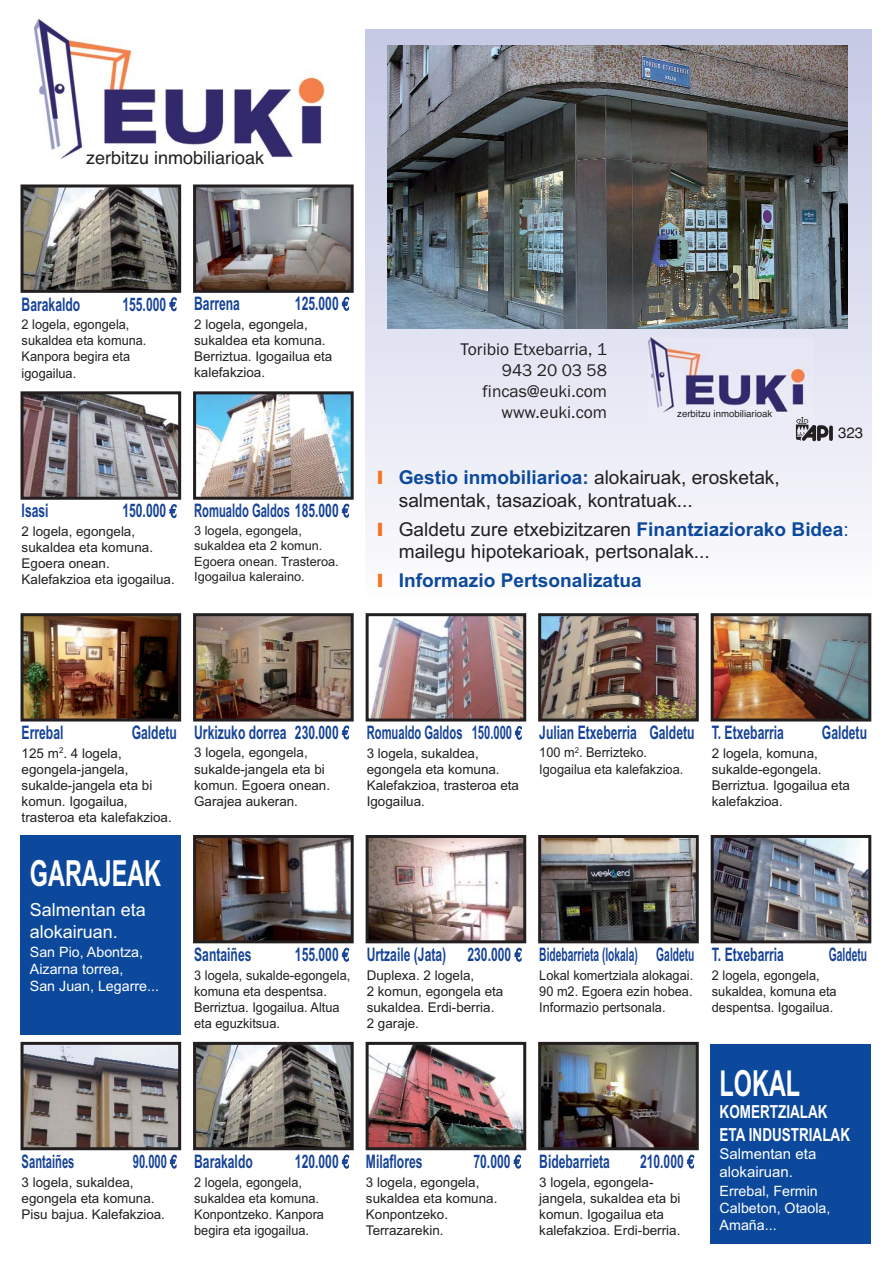
<style>
.page{position:relative;width:893px;height:1263px;background:#fff}
.page>*{position:absolute;margin:0;border:0;box-sizing:border-box;transform-origin:0 0}
.t1{font:700 36px "Arial";color:#fff;scale:.65 1}
.t2{font:19.05px/22.5px "Arial";color:#231f20}
.t3{font:700 19.05px "Arial";color:#0c499c}
.t4{font:700 18.6px "Arial";color:#164397;scale:.65 1}
.t5{font:700 18.6px "Arial";color:#164397;scale:.6 1}
.t6{font:700 18.6px "Arial";color:#164397;scale:.55 1}
.t7{font:700 18px/22.5px "Arial";color:#fff;scale:.75 1}
.t8{font:18px/21.6px "Arial";color:#fff}
.t9{font:18px "Helvetica";color:#231f20}
.t10{font:17.4px/21px "Franklin Gothic";color:#231f20;text-align:right}
.t11{font:15px/18px "Arial";color:#fff}
.t12{font:15px "Helvetica";color:#231f20}
.t13{font:14.25px/17.1px "Arial";color:#fff}
.t14{font:13.5px/16px "Arial";color:#231f20}
.t15{font:13.5px/16px "Arial";color:#231f20;scale:.95 1}
.t16{font:12.75px/15.3px "Arial";color:#231f20}
.t17{font:9.6px "Helvetica";color:#231f20}
.s1{font-family:"Euro Mono";font-weight:400}
.s2{color:#f47421}
.s3{font-weight:700;color:#0c499c}
.s4{color:#0c499c}
</style>
<div class="page">
<hr style="left:892px;top:0;width:1px;height:1263px;background:#e2e3e4">
<img style="left:25px;top:188px;width:152px;height:101px">
<div style="left:21px;top:184px;width:160px;height:109px;border:3px solid #231f20"></div>
<img style="left:197px;top:188px;width:153px;height:101px">
<div style="left:193px;top:184px;width:161px;height:109px;border:3px solid #231f20"></div>
<img style="left:25px;top:395px;width:152px;height:101px">
<div style="left:21px;top:391px;width:160px;height:109px;border:3px solid #231f20"></div>
<img style="left:197px;top:395px;width:153px;height:101px">
<div style="left:193px;top:391px;width:161px;height:109px;border:3px solid #231f20"></div>
<img style="left:25px;top:617px;width:152px;height:100px">
<div style="left:21px;top:613px;width:160px;height:108px;border:3px solid #231f20"></div>
<img style="left:197px;top:617px;width:153px;height:100px">
<div style="left:193px;top:613px;width:161px;height:108px;border:3px solid #231f20"></div>
<img style="left:370px;top:617px;width:152px;height:100px">
<div style="left:366px;top:613px;width:160px;height:108px;border:3px solid #231f20"></div>
<img style="left:542px;top:617px;width:153px;height:100px">
<div style="left:538px;top:613px;width:161px;height:108px;border:3px solid #231f20"></div>
<img style="left:715px;top:617px;width:152px;height:100px">
<div style="left:711px;top:613px;width:160px;height:108px;border:3px solid #231f20"></div>
<div style="left:21px;top:835px;width:160px;height:199px;background:#0c499c"></div>
<img style="left:197px;top:839px;width:153px;height:100px">
<div style="left:193px;top:835px;width:161px;height:108px;border:3px solid #231f20"></div>
<img style="left:370px;top:839px;width:152px;height:100px">
<div style="left:366px;top:835px;width:160px;height:108px;border:3px solid #231f20"></div>
<img style="left:542px;top:839px;width:153px;height:100px">
<div style="left:538px;top:835px;width:161px;height:108px;border:3px solid #231f20"></div>
<img style="left:715px;top:839px;width:152px;height:100px">
<div style="left:711px;top:835px;width:160px;height:108px;border:3px solid #231f20"></div>
<img style="left:25px;top:1046px;width:152px;height:100px">
<div style="left:21px;top:1042px;width:160px;height:108px;border:3px solid #231f20"></div>
<img style="left:197px;top:1046px;width:153px;height:100px">
<div style="left:193px;top:1042px;width:161px;height:108px;border:3px solid #231f20"></div>
<img style="left:370px;top:1046px;width:152px;height:100px">
<div style="left:366px;top:1042px;width:160px;height:108px;border:3px solid #231f20"></div>
<img style="left:542px;top:1046px;width:153px;height:100px">
<div style="left:538px;top:1042px;width:161px;height:108px;border:3px solid #231f20"></div>
<img style="left:34px;top:19px;width:291px;height:140px">
<div style="left:366px;top:29px;width:505px;height:569px;background:linear-gradient(to bottom,#c5c8e4,#fbfbfd)"></div>
<img style="left:648px;top:338px;width:164px;height:78px">
<img style="left:387px;top:45px;width:461px;height:283px">
<div style="left:82px;top:150px;width:182px;height:29px;background:#fff"></div>
<img style="left:796px;top:417px;width:38px;height:24px">
<div style="left:710px;top:1044px;width:161px;height:199px;background:#0c499c"></div>
<h3 class="t9" style="left:86px;top:151px;width:180px">zerbitzu inmobiliarioak</h3>
<h3 class="t4" style="left:22px;top:293px;width:92px">Barakaldo</h3>
<h3 class="t4" style="left:122px;top:293px;width:85px">155.000 <span class="s1">€</span></h3>
<p class="t15" style="left:22px;top:318px;width:133px">2 logela, egongela, sukaldea eta komuna.<br>Kanpora begira eta igogailua.</p>
<h3 class="t4" style="left:194px;top:293px;width:72px">Barrena</h3>
<h3 class="t4" style="left:295px;top:293px;width:85px">125.000 <span class="s1">€</span></h3>
<p class="t14" style="left:194px;top:317px;width:140px">2 logela, egongela, sukaldea eta komuna.<br>Berriztua. Igogailua eta kalefakzioa.</p>
<h3 class="t4" style="left:22px;top:500px;width:43px">Isasi</h3>
<h3 class="t4" style="left:122px;top:500px;width:85px">150.000 <span class="s1">€</span></h3>
<p class="t14" style="left:22px;top:525px;width:155px">2 logela, egongela, sukaldea eta komuna.<br>Egoera onean.<br>Kalefakzioa eta igogailua.</p>
<h3 class="t5" style="left:194px;top:500px;width:260px">Romualdo Galdos 185.000 <span class="s1">€</span></h3>
<p class="t16" style="left:194px;top:524px;width:146px">3 logela, egongela, sukaldea eta 2 komun.<br>Egoera onean. Trasteroa.<br>Igogailua kaleraino.</p>
<p class="t10" style="left:460px;top:339px;width:148px">Toribio Etxebarria, 1<br>943 20 03 58 fincas@euki.com www.euki.com</p>
<p class="t17" style="left:677px;top:410px;width:97px">zerbitzu inmobiliarioak</p>
<p class="t12" style="left:838px;top:428px;width:27px">323</p>
<h2 class="t2" style="left:399px;top:468px;width:382px;text-indent:-21px"><span class="s2">❙</span> <span class="s3">Gestio inmobiliarioa:</span> alokairuak, erosketak, salmentak, tasazioak, kontratuak...</h2>
<h2 class="t2" style="left:399px;top:520px;width:452px;text-indent:-21px"><span class="s2">❙</span> Galdetu zure etxebizitzaren <span class="s3">Finantziaziorako Bidea</span><span class="s4">: </span>mailegu hipotekarioak, pertsonalak...</h2>
<h2 class="t3" style="left:378px;top:569px;width:266px"><span class="s2">❙</span> Informazio Pertsonalizatua</h2>
<h3 class="t4" style="left:22px;top:722px;width:66px">Errebal</h3>
<h3 class="t4" style="left:132px;top:722px;width:71px">Galdetu</h3>
<p class="t14" style="left:22px;top:746px;width:152px">125 m<sup>2</sup>. 4 logela, egongela-jangela, sukalde-jangela eta bi komun. Igogailua, trasteroa eta kalefakzioa.</p>
<h3 class="t4" style="left:194px;top:721px;width:240px">Urkizuko dorrea 230.000 <span class="s1">€</span></h3>
<p class="t14" style="left:194px;top:746px;width:137px">3 logela, egongela, sukalde-jangela eta bi komun. Egoera onean.<br>Garajea aukeran.</p>
<h1 class="t1" style="left:30px;top:853px;width:203px">GARAJEAK</h1>
<h3 class="t8" style="left:30px;top:901px;width:118px">Salmentan eta alokairuan.</h3>
<p class="t13" style="left:30px;top:945px;width:131px">San Pio, Abontza,<br>Aizarna torrea,<br>San Juan, Legarre...</p>
<h3 class="t4" style="left:194px;top:944px;width:90px">Santaiñes</h3>
<h3 class="t4" style="left:295px;top:944px;width:85px">155.000 <span class="s1">€</span></h3>
<p class="t15" style="left:194px;top:968px;width:166px">3 logela, sukalde-egongela, komuna eta despentsa.<br>Berriztua. Igogailua. Altua eta eguzkitsua.</p>
<h3 class="t5" style="left:367px;top:722px;width:260px">Romualdo Galdos 150.000 <span class="s1">€</span></h3>
<p class="t14" style="left:367px;top:746px;width:154px">3 logela, sukaldea, egongela eta komuna.<br>Kalefakzioa, trasteroa eta<br>Igogailua.</p>
<h3 class="t4" style="left:367px;top:944px;width:240px">Urtzaile (Jata) 230.000 <span class="s1">€</span></h3>
<p class="t14" style="left:367px;top:968px;width:138px">Duplexa. 2 logela,<br>2 komun, egongela eta sukaldea. Erdi-berria.<br>2 garaje.</p>
<h3 class="t4" style="left:539px;top:721px;width:240px">Julian Etxeberria Galdetu</h3>
<p class="t15" style="left:539px;top:746px;width:153px">100 m<sup>2</sup>. Berrizteko.<br>Igogailua eta kalefakzioa.</p>
<h3 class="t6" style="left:539px;top:944px;width:284px">Bidebarrieta (lokala) Galdetu</h3>
<p class="t15" style="left:539px;top:968px;width:164px;text-align:justify">Lokal komertziala alokagai.<br>90 m2. Egoera ezin hobea.<br>Informazio pertsonala.</p>
<h3 class="t5" style="left:22px;top:1151px;width:90px">Santaiñes</h3>
<h3 class="t5" style="left:133px;top:1151px;width:75px">90.000 <span class="s1">€</span></h3>
<p class="t14" style="left:22px;top:1175px;width:145px">3 logela, sukaldea, egongela eta komuna.<br>Pisu bajua. Kalefakzioa.</p>
<h3 class="t4" style="left:194px;top:1151px;width:92px">Barakaldo</h3>
<h3 class="t4" style="left:295px;top:1151px;width:85px">120.000 <span class="s1">€</span></h3>
<p class="t15" style="left:194px;top:1175px;width:138px">2 logela, egongela, sukaldea eta komuna.<br>Konpontzeko. Kanpora begira eta igogailua.</p>
<h3 class="t4" style="left:366px;top:1151px;width:89px">Milaflores</h3>
<h3 class="t4" style="left:473px;top:1151px;width:75px">70.000 <span class="s1">€</span></h3>
<p class="t14" style="left:366px;top:1175px;width:133px">3 logela, egongela, sukaldea eta komuna.<br>Konpontzeko.<br>Terrazarekin.</p>
<h3 class="t4" style="left:539px;top:1151px;width:110px">Bidebarrieta</h3>
<h3 class="t4" style="left:640px;top:1151px;width:85px">210.000 <span class="s1">€</span></h3>
<p class="t14" style="left:539px;top:1175px;width:143px">3 logela, egongela&shy;jangela, sukaldea eta bi komun. Igogailua eta kalefakzioa. Erdi-berria.</p>
<h3 class="t4" style="left:712px;top:722px;width:112px">T. Etxebarria</h3>
<h3 class="t4" style="left:822px;top:722px;width:71px">Galdetu</h3>
<p class="t14" style="left:712px;top:746px;width:140px">2 logela, komuna, sukalde-egongela.<br>Berriztua. Igogailua eta kalefakzioa.</p>
<h3 class="t4" style="left:712px;top:944px;width:112px">T. Etxebarria</h3>
<h3 class="t6" style="left:829px;top:944px;width:71px">Galdetu</h3>
<p class="t15" style="left:712px;top:968px;width:133px">2 logela, egongela, sukaldea, komuna eta despentsa. Igogailua.</p>
<h1 class="t1" style="left:720px;top:1062px;width:125px">LOKAL</h1>
<h3 class="t7" style="left:720px;top:1101px;width:175px">KOMERTZIALAK<br>ETA INDUSTRIALAK</h3>
<p class="t11" style="left:720px;top:1146px;width:98px">Salmentan eta alokairuan.</p>
<p class="t13" style="left:720px;top:1183px;width:112px">Errebal, Fermin<br>Calbeton, Otaola,<br>Amaña...</p>
</div>
